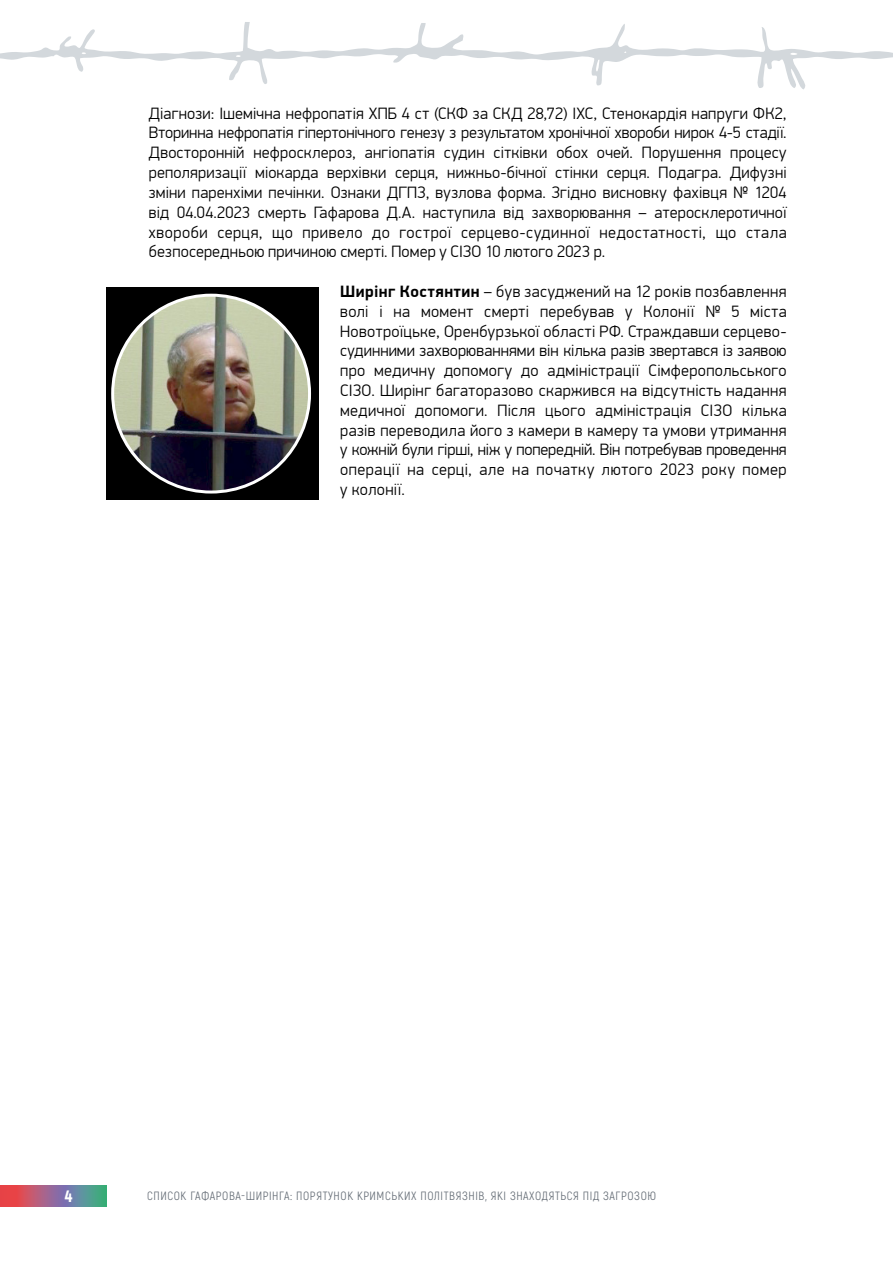
<style>
.page{position:relative;width:893px;height:1263px;background:#fff}
.page>*{position:absolute;margin:0;border:0;box-sizing:border-box;transform-origin:0 0}
.Main-000{font:300 16.5px/19.8px "PF Din Display Pro";letter-spacing:.02em;color:#000;text-align:justify}
.t1{font:900 16.5px "Akrobat";color:#fff}
.t2{font:12px "Akrobat";letter-spacing:.05em;color:#666e77}
.s1{font-weight:700}
</style>
<div class="page">
<svg style="left:0;top:1185px;width:106px;height:22px"></svg>
<svg style="left:0;top:22px;width:893px;height:67px"></svg>
<div style="left:106px;top:287px;width:213px;height:213px;background:#000"></div>
<img style="left:113px;top:295px;width:197px;height:197px;border-radius:98px">
<p class="Main-000" style="left:149px;top:103px;width:639px">Діагнози: Ішемічна нефропатія ХПБ 4 ст (СКФ за СКД 28,72) ІХС, Стенокардія напруги ФК2, Вторинна нефропатія гіпертонічного генезу з результатом хронічної хвороби нирок 4-5 стадії.<br>Двосторонній нефросклероз, ангіопатія судин сітківки обох очей. Порушення процесу реполяризації міокарда верхівки серця, нижньо-бічної стінки серця. Подагра. Дифузні зміни паренхіми печінки. Ознаки ДГПЗ, вузлова форма. Згідно висновку фахівця № 1204 від 04.04.2023 смерть Гафарова Д.А. наступила від захворювання – атеросклеротичної хвороби серця, що привело до гострої серцево-судинної недостатності, що стала безпосередньою причиною смерті. Помер у СІЗО 10 лютого 2023 р.</p>
<p class="Main-000" style="left:340px;top:282px;width:448px"><span class="s1">Ширінг Костянтин</span> – був засуджений на 12 років позбавлення волі і на момент смерті перебував у Колонії № 5 міста Новотроїцьке, Оренбурзької області РФ. Страждавши серцево&shy;судинними захворюваннями він кілька разів звертався із заявою про медичну допомогу до адміністрації Сімферопольського СІЗО. Ширінг багаторазово скаржився на відсутність надання медичної допомоги. Після цього адміністрація СІЗО кілька разів переводила його з камери в камеру та умови утримання у кожній були гірші, ніж у попередній. Він потребував проведення операції на серці, але на початку лютого 2023 року помер у колонії.</p>
<p class="t1" style="left:65px;top:1185px;width:9px">4</p>
<p class="t2" style="left:147px;top:1189px;width:511px">СПИСОК ГАФАРОВА-ШИРІНГА: ПОРЯТУНОК КРИМСЬКИХ ПОЛІТВЯЗНІВ, ЯКІ ЗНАХОДЯТЬСЯ ПІД ЗАГРОЗОЮ</p>
</div>
